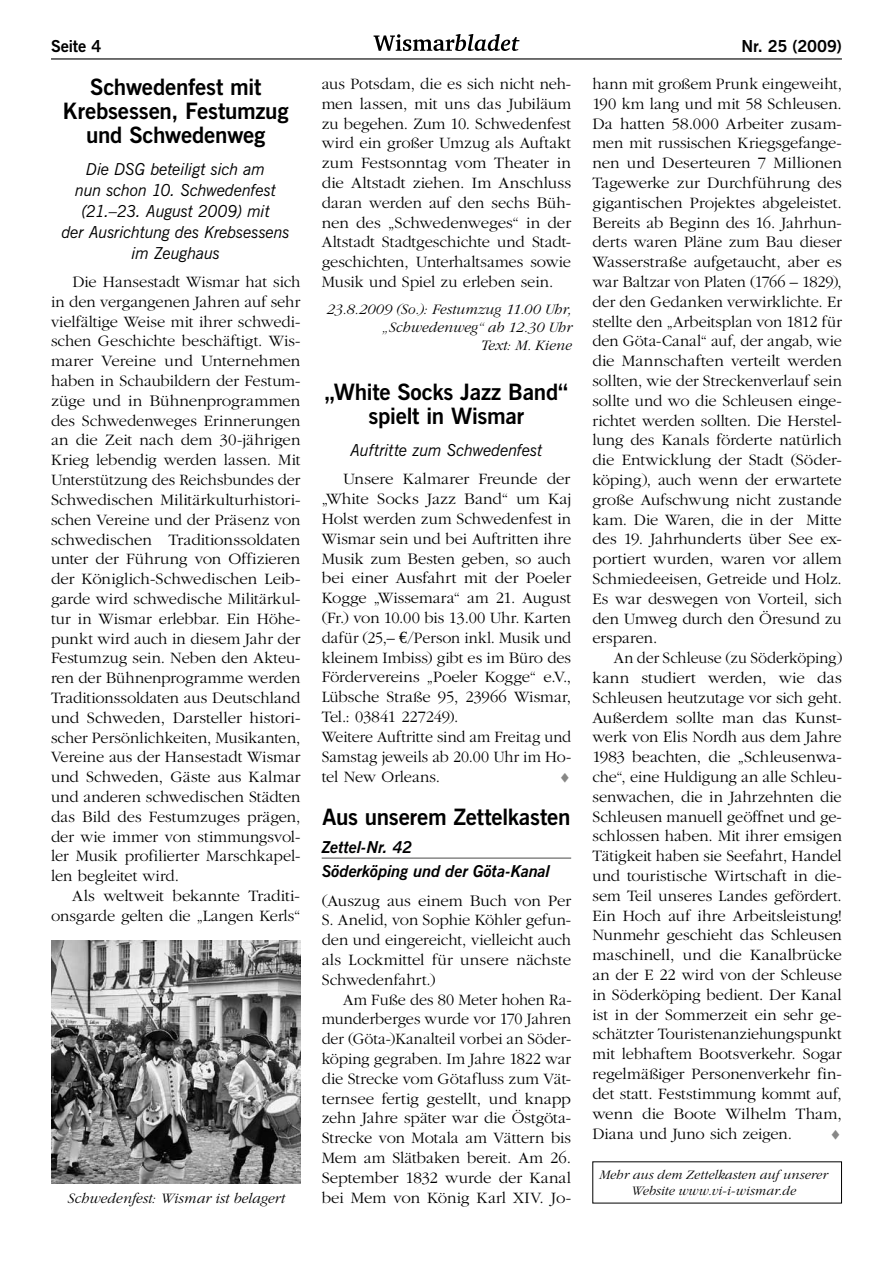
<style>
.page{position:relative;width:893px;height:1263px;background:#fff}
.page>*{position:absolute;margin:0;border:0;box-sizing:border-box;transform-origin:0 0}
.t1{font:700 22.5px/24px "News Gothic BT";letter-spacing:-.01em;color:#000;text-align:center}
.t2{font:300 16.5px/19.8px "Garamond";letter-spacing:-.005em;color:#000;text-align:justify}
.t3{font:italic 16.5px/21px "News Gothic BT";letter-spacing:-.02em;color:#000;text-align:center}
.t4{font:italic 700 16.5px/24px "News Gothic BT";letter-spacing:-.005em;color:#000}
.t5{font:700 16.5px "News Gothic BT";letter-spacing:-.005em;color:#000}
.t6{font:italic 300 15px/18px "Garamond";letter-spacing:.005em;color:#000;text-align:right}
.t7{font:italic 300 13.5px/16.2px "Garamond";letter-spacing:.01em;color:#000;text-align:center}
.s1{font-family:"Euro Serif";font-weight:400}
</style>
<div class="page">
<svg style="left:374px;top:34px;width:145px;height:17px"></svg>
<hr style="left:51px;top:58px;width:791px;height:2px;background:#000">
<hr style="left:322px;top:857px;width:249px;height:2px;background:#878786">
<img style="left:51px;top:941px;width:249px;height:242px">
<p class="t5" style="left:51px;top:36px;width:52px">Seite 4</p>
<p class="t5" style="left:742px;top:36px;width:102px">Nr. 25 (2009)</p>
<h1 class="t1" style="left:63px;top:74px;width:227px">Schwedenfest mit<br>Krebsessen, Festumzug und Schwedenweg</h1>
<p class="t3" style="left:62px;top:158px;width:229px">Die DSG beteiligt sich am<br>nun schon 10. Schwedenfest (21.–23. August 2009) mit<br>der Ausrichtung des Krebsessens im Zeughaus</p>
<p class="t2" style="left:51px;top:272px;width:251px;text-indent:21px">Die Hansestadt Wismar hat sich in den vergangenen Jahren auf sehr vielfältige Weise mit ihrer schwedi&shy;schen Geschichte beschäftigt. Wis&shy;marer Vereine und Unternehmen haben in Schaubildern der Festum&shy;züge und in Bühnenprogrammen des Schwedenweges Erinnerungen an die Zeit nach dem 30-jährigen Krieg lebendig werden lassen. Mit Unterstützung des Reichsbundes der Schwedischen Militärkulturhistori&shy;schen Vereine und der Präsenz von schwedischen Traditionssoldaten unter der Führung von Offizieren der Königlich-Schwedischen Leib&shy;garde wird schwedische Militärkul&shy;tur in Wismar erlebbar. Ein Höhe&shy;punkt wird auch in diesem Jahr der Festumzug sein. Neben den Akteu&shy;ren der Bühnenprogramme werden Traditionssoldaten aus Deutschland und Schweden, Darsteller histori&shy;scher Persönlichkeiten, Musikanten, Vereine aus der Hansestadt Wismar und Schweden, Gäste aus Kalmar und anderen schwedischen Städten das Bild des Festumzuges prägen, der wie immer von stimmungsvol&shy;ler Musik profilierter Marschkapel&shy;len begleitet wird.</p>
<p class="t2" style="left:51px;top:886px;width:251px;text-align:right">Als weltweit bekannte Traditi&shy;onsgarde gelten die „Langen Kerls“</p>
<p class="t6" style="left:67px;top:1189px;width:219px">Schwedenfest: Wismar ist belagert</p>
<p class="t2" style="left:322px;top:74px;width:251px">aus Potsdam, die es sich nicht neh&shy;men lassen, mit uns das Jubiläum zu begehen. Zum 10. Schwedenfest wird ein großer Umzug als Auftakt zum Festsonntag vom Theater in die Altstadt ziehen. Im Anschluss daran werden auf den sechs Büh&shy;nen des „Schwedenweges“ in der Altstadt Stadtgeschichte und Stadt&shy;geschichten, Unterhaltsames sowie Musik und Spiel zu erleben sein.</p>
<p class="t6" style="left:326px;top:300px;width:247px">23.8.2009 (So.): Festumzug 11.00 Uhr, „Schwedenweg“ ab 12.30 Uhr<br>Text: M. Kiene</p>
<h1 class="t1" style="left:325px;top:380px;width:245px">„White Socks Jazz Band“ spielt in Wismar</h1>
<p class="t3" style="left:350px;top:440px;width:194px">Auftritte zum Schwedenfest</p>
<p class="t2" style="left:322px;top:469px;width:251px;text-align:left;text-indent:21px">Unsere Kalmarer Freunde der „White Socks Jazz Band“ um Kaj<br>Holst werden zum Schwedenfest in<br>Wismar sein und bei Auftritten ihre<br>Musik zum Besten geben, so auch bei einer Ausfahrt mit der Poeler<br>Kogge „Wissemara“ am 21. August (Fr.) von 10.00 bis 13.00 Uhr. Karten dafür (25,– <span class="s1">€</span>/Person inkl. Musik und kleinem Imbiss) gibt es im Büro des<br>Fördervereins „Poeler Kogge“ e.V.,<br>Lübsche Straße 95, 23966 Wismar,<br>Tel.: 03841 227249).<br>Weitere Auftritte sind am Freitag und<br>Samstag jeweils ab 20.00 Uhr im Ho&shy;tel New Orleans.</p>
<h1 class="t1" style="left:322px;top:805px;width:249px">Aus unserem Zettelkasten</h1>
<p class="t4" style="left:322px;top:835px;width:230px">Zettel-Nr. 42<br>Söderköping und der Göta-Kanal</p>
<p class="t2" style="left:322px;top:890px;width:251px">(Auszug aus einem Buch von Per S. Anelid, von Sophie Köhler gefun&shy;den und eingereicht, vielleicht auch als Lockmittel für unsere nächste Schwedenfahrt.)</p>
<p class="t2" style="left:322px;top:989px;width:251px;text-indent:21px">Am Fuße des 80 Meter hohen Ra&shy;munderberges wurde vor 170 Jahren der (Göta-)Kanalteil vorbei an Söder&shy;köping gegraben. Im Jahre 1822 war die Strecke vom Götafluss zum Vät&shy;ternsee fertig gestellt, und knapp zehn Jahre später war die Östgöta-Strecke von Motala am Vättern bis Mem am Slätbaken bereit. Am 26.<br>September 1832 wurde der Kanal bei Mem von König Karl XIV. Jo-</p>
<p class="t2" style="left:592px;top:74px;width:251px">hann mit großem Prunk eingeweiht, 190 km lang und mit 58 Schleusen.<br>Da hatten 58.000 Arbeiter zusam&shy;men mit russischen Kriegsgefange&shy;nen und Deserteuren 7 Millionen Tagewerke zur Durchführung des gigantischen Projektes abgeleistet.<br>Bereits ab Beginn des 16. Jahrhun&shy;derts waren Pläne zum Bau dieser Wasserstraße aufgetaucht, aber es war Baltzar von Platen (1766 – 1829), der den Gedanken verwirklichte. Er stellte den „Arbeitsplan von 1812 für den Göta-Canal“ auf, der angab, wie die Mannschaften verteilt werden sollten, wie der Streckenverlauf sein sollte und wo die Schleusen einge&shy;richtet werden sollten. Die Herstel&shy;lung des Kanals förderte natürlich die Entwicklung der Stadt (Söder&shy;köping), auch wenn der erwartete große Aufschwung nicht zustande kam. Die Waren, die in der Mitte des 19. Jahrhunderts über See ex&shy;portiert wurden, waren vor allem Schmiedeeisen, Getreide und Holz.<br>Es war deswegen von Vorteil, sich den Umweg durch den Öresund zu ersparen.</p>
<p class="t2" style="left:592px;top:648px;width:252px;text-indent:21px">An der Schleuse (zu Söderköping) kann studiert werden, wie das Schleusen heutzutage vor sich geht.<br>Außerdem sollte man das Kunst&shy;werk von Elis Nordh aus dem Jahre 1983 beachten, die „Schleusenwa&shy;che“, eine Huldigung an alle Schleu&shy;senwachen, die in Jahrzehnten die Schleusen manuell geöffnet und ge&shy;schlossen haben. Mit ihrer emsigen Tätigkeit haben sie Seefahrt, Handel und touristische Wirtschaft in die&shy;sem Teil unseres Landes gefördert.<br>Ein Hoch auf ihre Arbeitsleistung!<br>Nunmehr geschieht das Schleusen maschinell, und die Kanalbrücke an der E 22 wird von der Schleuse in Söderköping bedient. Der Kanal ist in der Sommerzeit ein sehr ge&shy;schätzter Touristenanziehungspunkt mit lebhaftem Bootsverkehr. Sogar regelmäßiger Personenverkehr fin&shy;det statt. Feststimmung kommt auf, wenn die Boote Wilhelm Tham, Diana und Juno sich zeigen.</p>
<p class="t7" style="left:599px;top:1167px;width:230px">Mehr aus dem Zettelkasten auf unserer<br>Website www.vi-i-wismar.de</p>
</div>
